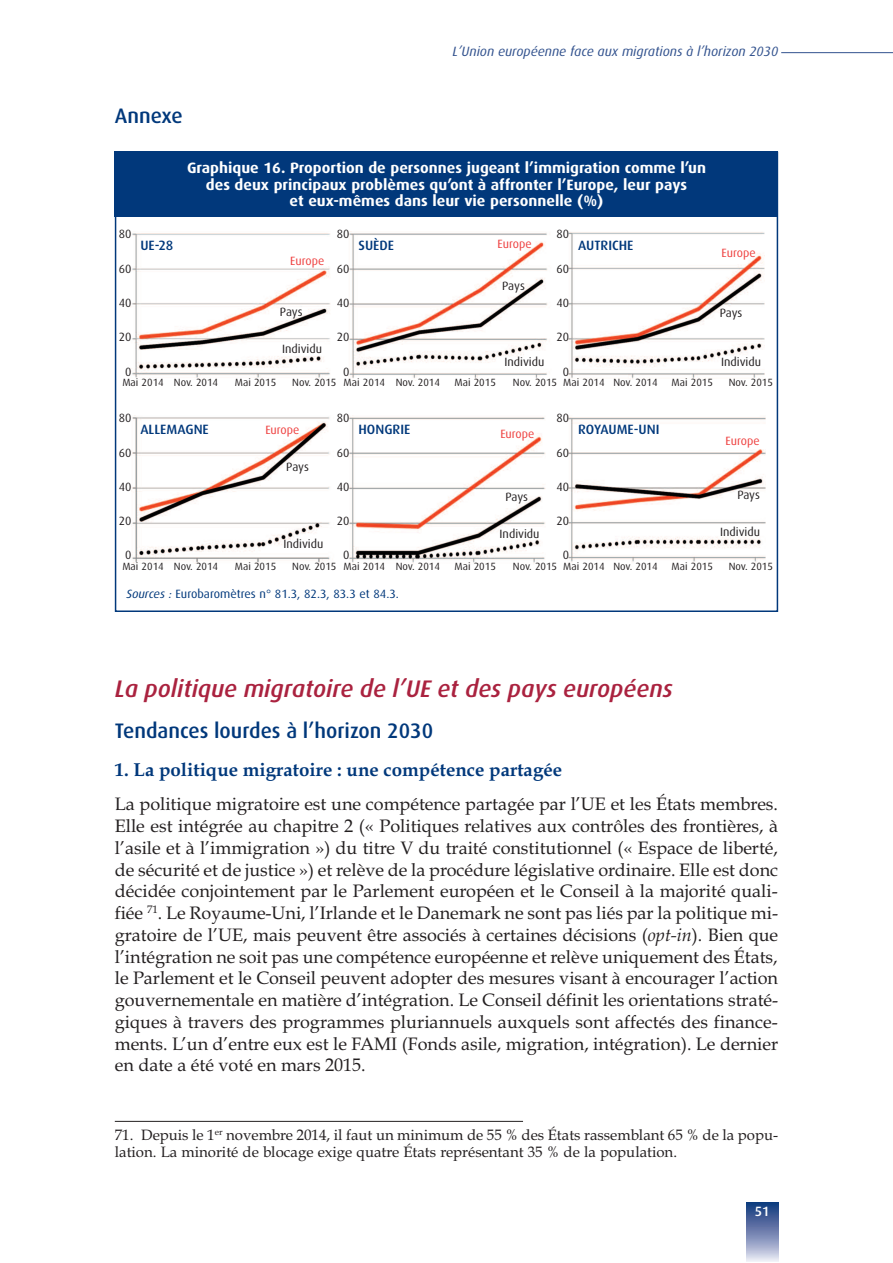
<style>
.page{position:relative;width:893px;height:1263px;background:#fff}
.page>*{position:absolute;margin:0;border:0;box-sizing:border-box;transform-origin:0 0}
.t1{font:italic 500 24px "Dax";color:#aa223f}
.t2{font:500 21px "Dax";color:#01387b}
.t3{font:700 18.75px "Book Antiqua";color:#01387b}
.t4{font:18px/21.8px "Book Antiqua";color:#231f20;text-align:justify}
.t5{font:700 15px/16.5px "Dax";color:#fff;text-align:center;scale:1.04 1}
.t6{font:15px/17.2px "Book Antiqua";color:#231f20}
.t7{font:italic 13.5px "Dax";color:#32528e}
.t8{font:500 13.5px "Dax";color:#01387b}
.t9{font:500 13.5px "Dax";color:#fff}
.t10{font:12px "Dax";color:#231f20}
.t11{font:12px "Dax";color:#01387b}
.t12{font:12px "Dax";color:#ee3f3e}
.t13{font:10.5px "Dax";color:#231f20}
.s1{font-style:italic}
</style>
<div class="page">
<hr style="left:781px;top:52px;width:112px;height:1px;background:#32528e">
<svg style="left:747px;top:1202px;width:31px;height:59px"></svg>
<hr style="left:115px;top:1121px;width:408px;height:1px;background:#231f20">
<div style="left:115px;top:152px;width:663px;height:65px;background:#01387b"></div>
<img style="left:130px;top:232px;width:201px;height:148px">
<img style="left:348px;top:233px;width:200px;height:146px">
<img style="left:568px;top:232px;width:197px;height:148px">
<img style="left:132px;top:417px;width:198px;height:146px">
<img style="left:348px;top:417px;width:198px;height:146px">
<img style="left:568px;top:417px;width:198px;height:146px">
<p class="t2" style="left:115px;top:106px;width:70px">Annexe</p>
<p class="t7" style="left:452px;top:43px;width:327px">L’Union européenne face aux migrations à l’horizon 2030</p>
<p class="t5" style="left:187px;top:161px;width:501px">Graphique 16. Proportion de personnes jugeant l’immigration comme l’un des deux principaux problèmes qu’ont à affronter l’Europe, leur pays<br>et eux-mêmes dans leur vie personnelle (%)</p>
<p class="t10" style="left:119px;top:229px;width:14px">80</p>
<p class="t10" style="left:119px;top:263px;width:14px">60</p>
<p class="t10" style="left:119px;top:298px;width:14px">40</p>
<p class="t10" style="left:119px;top:332px;width:14px">20</p>
<p class="t10" style="left:125px;top:366px;width:8px">0</p>
<p class="t13" style="left:122px;top:378px;width:97px">Mai 2014 Nov. 2014</p>
<p class="t13" style="left:235px;top:378px;width:43px">Mai 2015</p>
<p class="t13" style="left:292px;top:378px;width:46px">Nov. 2015</p>
<p class="t10" style="left:337px;top:229px;width:14px">80</p>
<p class="t10" style="left:337px;top:263px;width:14px">60</p>
<p class="t10" style="left:337px;top:298px;width:14px">40</p>
<p class="t10" style="left:337px;top:332px;width:14px">20</p>
<p class="t10" style="left:343px;top:366px;width:8px">0</p>
<p class="t13" style="left:344px;top:378px;width:98px">Mai 2014 Nov. 2014</p>
<p class="t13" style="left:454px;top:378px;width:43px">Mai 2015</p>
<p class="t13" style="left:513px;top:378px;width:46px">Nov. 2015</p>
<p class="t10" style="left:556px;top:229px;width:14px">80</p>
<p class="t10" style="left:556px;top:263px;width:14px">60</p>
<p class="t10" style="left:556px;top:298px;width:14px">40</p>
<p class="t10" style="left:556px;top:332px;width:14px">20</p>
<p class="t10" style="left:563px;top:366px;width:8px">0</p>
<p class="t13" style="left:563px;top:378px;width:96px">Mai 2014 Nov. 2014</p>
<p class="t13" style="left:672px;top:378px;width:43px">Mai 2015</p>
<p class="t13" style="left:729px;top:378px;width:46px">Nov. 2015</p>
<p class="t8" style="left:358px;top:240px;width:37px">SUÈDE</p>
<p class="t12" style="left:497px;top:238px;width:36px">Europe</p>
<p class="t8" style="left:140px;top:240px;width:35px">UE-28</p>
<p class="t8" style="left:578px;top:240px;width:57px">AUTRICHE</p>
<p class="t12" style="left:721px;top:248px;width:36px">Europe</p>
<p class="t12" style="left:290px;top:255px;width:36px">Europe</p>
<p class="t10" style="left:502px;top:280px;width:24px">Pays</p>
<p class="t10" style="left:280px;top:306px;width:24px">Pays</p>
<p class="t10" style="left:720px;top:308px;width:24px">Pays</p>
<p class="t10" style="left:282px;top:344px;width:41px">Individu</p>
<p class="t10" style="left:721px;top:356px;width:41px">Individu</p>
<p class="t10" style="left:504px;top:356px;width:41px">Individu</p>
<p class="t10" style="left:119px;top:413px;width:14px">80</p>
<p class="t10" style="left:119px;top:447px;width:14px">60</p>
<p class="t10" style="left:119px;top:481px;width:14px">40</p>
<p class="t10" style="left:119px;top:516px;width:14px">20</p>
<p class="t10" style="left:125px;top:550px;width:8px">0</p>
<p class="t13" style="left:122px;top:562px;width:97px">Mai 2014 Nov. 2014</p>
<p class="t13" style="left:235px;top:562px;width:43px">Mai 2015</p>
<p class="t13" style="left:292px;top:562px;width:46px">Nov. 2015</p>
<p class="t10" style="left:337px;top:413px;width:14px">80</p>
<p class="t10" style="left:337px;top:447px;width:14px">60</p>
<p class="t10" style="left:337px;top:481px;width:14px">40</p>
<p class="t10" style="left:337px;top:516px;width:14px">20</p>
<p class="t10" style="left:343px;top:550px;width:8px">0</p>
<p class="t13" style="left:344px;top:562px;width:98px">Mai 2014 Nov. 2014</p>
<p class="t13" style="left:454px;top:562px;width:43px">Mai 2015</p>
<p class="t13" style="left:513px;top:562px;width:46px">Nov. 2015</p>
<p class="t10" style="left:556px;top:413px;width:14px">80</p>
<p class="t10" style="left:556px;top:447px;width:14px">60</p>
<p class="t10" style="left:556px;top:481px;width:14px">40</p>
<p class="t10" style="left:556px;top:516px;width:14px">20</p>
<p class="t10" style="left:563px;top:550px;width:8px">0</p>
<p class="t13" style="left:563px;top:562px;width:96px">Mai 2014 Nov. 2014</p>
<p class="t13" style="left:672px;top:562px;width:43px">Mai 2015</p>
<p class="t13" style="left:729px;top:562px;width:46px">Nov. 2015</p>
<p class="t8" style="left:140px;top:423px;width:70px">ALLEMAGNE</p>
<p class="t8" style="left:358px;top:423px;width:53px">HONGRIE</p>
<p class="t8" style="left:578px;top:423px;width:83px">ROYAUME-UNI</p>
<p class="t12" style="left:265px;top:424px;width:36px">Europe</p>
<p class="t12" style="left:500px;top:428px;width:36px">Europe</p>
<p class="t12" style="left:726px;top:436px;width:36px">Europe</p>
<p class="t10" style="left:286px;top:461px;width:24px">Pays</p>
<p class="t10" style="left:737px;top:490px;width:24px">Pays</p>
<p class="t10" style="left:505px;top:492px;width:24px">Pays</p>
<p class="t10" style="left:720px;top:526px;width:41px">Individu</p>
<p class="t10" style="left:500px;top:529px;width:41px">Individu</p>
<p class="t10" style="left:283px;top:539px;width:41px">Individu</p>
<p class="t11" style="left:126px;top:589px;width:274px"><span class="s1">Sources :</span> Eurobaromètres n° 81.3, 82.3, 83.3 et 84.3.</p>
<h1 class="t1" style="left:115px;top:674px;width:559px">La politique migratoire de l’UE et des pays européens</h1>
<p class="t2" style="left:115px;top:721px;width:320px">Tendances lourdes à l’horizon 2030</p>
<p class="t3" style="left:115px;top:758px;width:449px">1. La politique migratoire : une compétence partagée</p>
<p class="t4" style="left:115px;top:793px;width:665px">La politique migratoire est une compétence partagée par l’UE et les États membres.<br>Elle est intégrée au chapitre 2 (« Politiques relatives aux contrôles des frontières, à l’asile et à l’immigration ») du titre v du traité constitutionnel (« Espace de liberté, de sécurité et de justice ») et relève de la procédure législative ordinaire. Elle est donc décidée conjointement par le Parlement européen et le Conseil à la majorité quali&shy;fiée <sup>71</sup>. Le Royaume-Uni, l’Irlande et le Danemark ne sont pas liés par la politique mi&shy;gratoire de l’UE, mais peuvent être associés à certaines décisions (<span class="s1">opt-in</span>). Bien que l’intégration ne soit pas une compétence européenne et relève uniquement des États, le Parlement et le Conseil peuvent adopter des mesures visant à encourager l’action gouvernementale en matière d’intégration. Le Conseil définit les orientations straté&shy;giques à travers des programmes pluriannuels auxquels sont affectés des finance&shy;ments. L’un d’entre eux est le FAMI (Fonds asile, migration, intégration). Le dernier en date a été voté en mars 2015.</p>
<p class="t6" style="left:115px;top:1126px;width:665px">71. Depuis le 1<sup>er</sup> novembre 2014, il faut un minimum de 55 % des États rassemblant 65 % de la popu&shy;lation. La minorité de blocage exige quatre États représentant 35 % de la population.</p>
<p class="t9" style="left:755px;top:1206px;width:16px">51</p>
</div>
